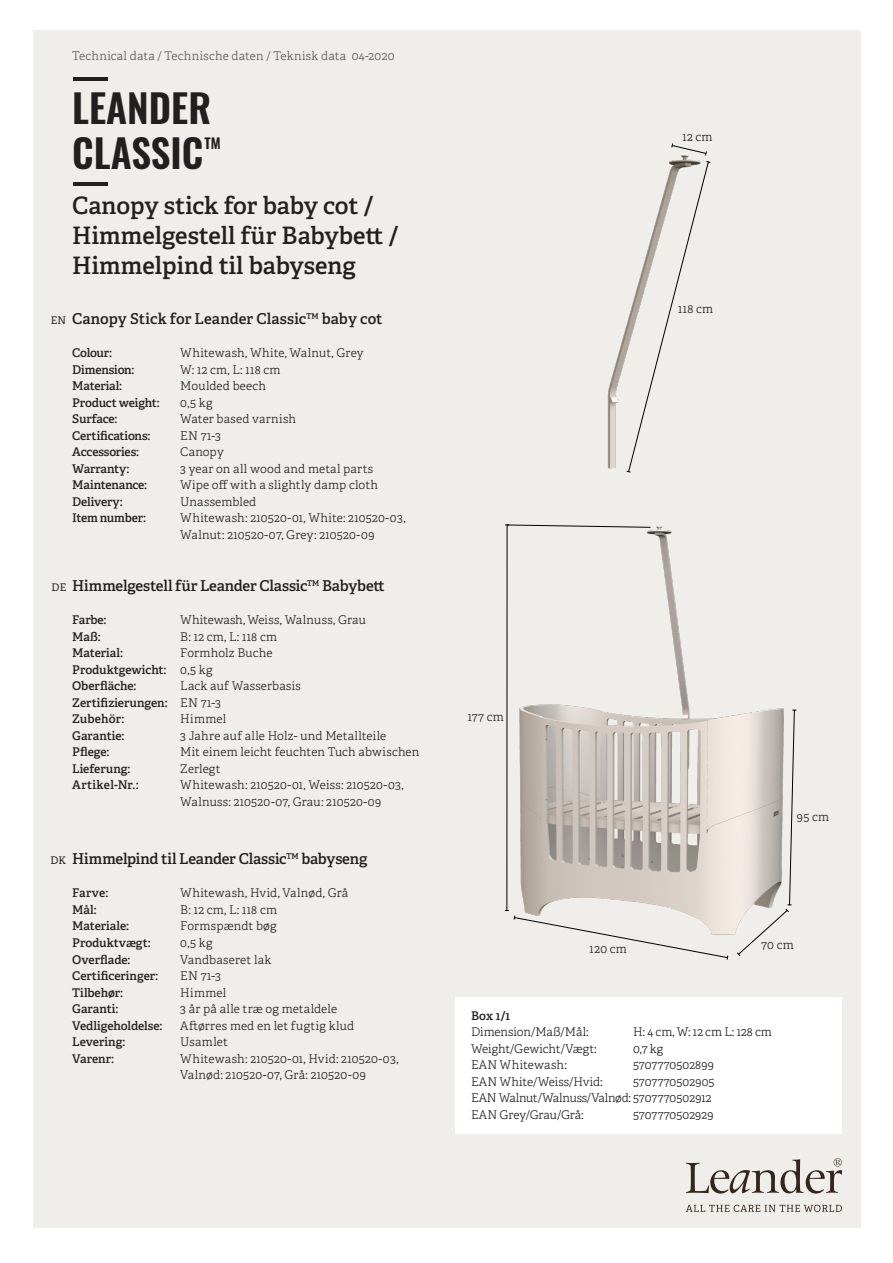
<style>
.page{position:relative;width:893px;height:1263px;background:#fff}
.page>*{position:absolute;margin:0;border:0;box-sizing:border-box;transform-origin:0 0}
.t1{font:600 39px "Oswald";color:#231f20}
.t2{font:600 24px "Adelle";color:#231f20}
.t3{font:600 15px "Adelle";letter-spacing:-.01em;color:#231f20}
.t4{font:600 14.25px "Oswald";color:#231f20}
.t5{font:300 12px/16.5px "Adelle";letter-spacing:.015em;color:#231f20}
.t6{font:600 12px "Adelle";letter-spacing:-.01em;color:#231f20}
.t7{font:300 12px "Adelle";letter-spacing:-.005em;color:#231f20}
.t8{font:300 12px "Adelle";letter-spacing:.02em;color:#57585a}
.t9{font:600 12px "Adelle";letter-spacing:.025em;color:#231f20}
.t10{font:10.5px "Adelle";color:#231f20}
.s1{font-weight:300}
</style>
<div class="page">
<div style="left:33px;top:30px;width:827px;height:1198px;background:#f0eeea"></div>
<hr style="left:73px;top:77px;width:35px;height:4px;background:#231f20">
<hr style="left:73px;top:182px;width:35px;height:4px;background:#231f20">
<svg style="left:686px;top:1158px;width:156px;height:35px"></svg>
<svg style="left:686px;top:1205px;width:156px;height:7px"></svg>
<div style="left:455px;top:997px;width:387px;height:136px;background:#fff"></div>
<img style="left:504px;top:528px;width:293px;height:407px">
<img style="left:536px;top:327px;width:261px;height:204px">
<svg style="left:736px;top:709px;width:60px;height:247px"></svg>
<hr style="left:506px;top:525px;width:1px;height:385px;background:#000">
<svg style="left:505px;top:910px;width:224px;height:50px"></svg>
<svg style="left:626px;top:143px;width:85px;height:330px"></svg>
<svg style="left:505px;top:524px;width:146px;height:4px"></svg>
<p class="t8" style="left:72px;top:49px;width:324px">Technical data / Technische daten / Teknisk data 04-2020</p>
<p class="t1" style="left:72px;top:88px;width:140px">LEANDER</p>
<p class="t1" style="left:72px;top:133px;width:132px">CLASSIC</p>
<p class="t2" style="left:72px;top:191px;width:303px">Canopy stick for baby cot /</p>
<p class="t2" style="left:72px;top:221px;width:328px">Himmelgestell für Babybett /</p>
<p class="t2" style="left:72px;top:251px;width:285px">Himmelpind til babyseng</p>
<p class="t3" style="left:72px;top:310px;width:312px">Canopy Stick for Leander Classic™ baby cot</p>
<p class="t6" style="left:72px;top:346px;width:41px">Colour:</p>
<p class="t5" style="left:180px;top:345px;width:185px">Whitewash, White, Walnut, Grey</p>
<p class="t6" style="left:72px;top:362px;width:64px">Dimension:</p>
<p class="t5" style="left:180px;top:362px;width:102px">W: 12 cm, L: 118 cm</p>
<p class="t6" style="left:72px;top:379px;width:51px">Material:</p>
<p class="t5" style="left:180px;top:378px;width:87px">Moulded beech</p>
<p class="t6" style="left:72px;top:395px;width:89px">Product weight:</p>
<p class="t5" style="left:180px;top:395px;width:34px">0,5 kg</p>
<p class="t6" style="left:72px;top:412px;width:47px">Surface:</p>
<p class="t5" style="left:180px;top:411px;width:117px">Water based varnish</p>
<p class="t6" style="left:72px;top:428px;width:80px">Certifications:</p>
<p class="t5" style="left:180px;top:428px;width:42px">EN 71-3</p>
<p class="t6" style="left:72px;top:445px;width:68px">Accessories:</p>
<p class="t5" style="left:180px;top:444px;width:45px">Canopy</p>
<p class="t6" style="left:72px;top:461px;width:59px">Warranty:</p>
<p class="t5" style="left:180px;top:461px;width:194px">3 year on all wood and metal parts</p>
<p class="t6" style="left:72px;top:478px;width:76px">Maintenance:</p>
<p class="t5" style="left:180px;top:477px;width:199px">Wipe off with a slightly damp cloth</p>
<p class="t6" style="left:72px;top:494px;width:52px">Delivery:</p>
<p class="t5" style="left:180px;top:494px;width:78px">Unassembled</p>
<p class="t6" style="left:72px;top:511px;width:75px">Item number:</p>
<p class="t5" style="left:180px;top:510px;width:227px">Whitewash: 210520-01, White: 210520-03,<br>Walnut: 210520-07, Grey: 210520-09</p>
<p class="t3" style="left:72px;top:577px;width:314px">Himmelgestell für Leander Classic™ Babybett</p>
<p class="t6" style="left:72px;top:613px;width:36px">Farbe:</p>
<p class="t5" style="left:180px;top:612px;width:187px">Whitewash, Weiss, Walnuss, Grau</p>
<p class="t6" style="left:72px;top:629px;width:30px">Maß:</p>
<p class="t5" style="left:180px;top:629px;width:98px">B: 12 cm, L: 118 cm</p>
<p class="t6" style="left:72px;top:646px;width:52px">Material:</p>
<p class="t5" style="left:180px;top:645px;width:94px">Formholz Buche</p>
<p class="t6" style="left:72px;top:662px;width:142px">Produktgewicht: <span class="s1">0,5 kg</span></p>
<p class="t6" style="left:72px;top:679px;width:66px">Oberfläche:</p>
<p class="t5" style="left:180px;top:678px;width:122px">Lack auf Wasserbasis</p>
<p class="t6" style="left:72px;top:695px;width:150px">Zertifizierungen: <span class="s1">EN 71-3</span></p>
<p class="t6" style="left:72px;top:712px;width:54px">Zubehör:</p>
<p class="t5" style="left:180px;top:711px;width:47px">Himmel</p>
<p class="t6" style="left:72px;top:728px;width:54px">Garantie:</p>
<p class="t5" style="left:180px;top:728px;width:208px">3 Jahre auf alle Holz- und Metallteile</p>
<p class="t6" style="left:72px;top:745px;width:39px">Pflege:</p>
<p class="t5" style="left:180px;top:744px;width:241px">Mit einem leicht feuchten Tuch abwischen</p>
<p class="t6" style="left:72px;top:761px;width:60px">Lieferung:</p>
<p class="t5" style="left:180px;top:761px;width:42px">Zerlegt</p>
<p class="t9" style="left:72px;top:778px;width:68px">Artikel-Nr.:</p>
<p class="t5" style="left:180px;top:777px;width:225px">Whitewash: 210520-01, Weiss: 210520-03,<br>Walnuss: 210520-07, Grau: 210520-09</p>
<p class="t4" style="left:205px;top:136px;width:18px">TM</p>
<p class="t10" style="left:51px;top:312px;width:17px">EN</p>
<p class="t10" style="left:52px;top:579px;width:16px">DE</p>
<p class="t3" style="left:72px;top:850px;width:297px">Himmelpind til Leander Classic™ babyseng</p>
<p class="t6" style="left:72px;top:886px;width:38px">Farve:</p>
<p class="t5" style="left:180px;top:885px;width:169px">Whitewash, Hvid, Valnød, Grå</p>
<p class="t6" style="left:72px;top:902px;width:26px">Mål:</p>
<p class="t5" style="left:180px;top:902px;width:98px">B: 12 cm, L: 118 cm</p>
<p class="t6" style="left:72px;top:919px;width:58px">Materiale:</p>
<p class="t5" style="left:180px;top:918px;width:98px">Formspændt bøg</p>
<p class="t6" style="left:72px;top:935px;width:80px">Produktvægt:</p>
<p class="t5" style="left:180px;top:935px;width:34px">0,5 kg</p>
<p class="t6" style="left:72px;top:952px;width:60px">Overflade:</p>
<p class="t5" style="left:180px;top:951px;width:93px">Vandbaseret lak</p>
<p class="t6" style="left:72px;top:968px;width:87px">Certificeringer:</p>
<p class="t5" style="left:180px;top:968px;width:42px">EN 71-3</p>
<p class="t6" style="left:72px;top:985px;width:52px">Tilbehør:</p>
<p class="t5" style="left:180px;top:984px;width:47px">Himmel</p>
<p class="t6" style="left:72px;top:1001px;width:48px">Garanti:</p>
<p class="t5" style="left:180px;top:1001px;width:158px">3 år på alle træ og metaldele</p>
<p class="t6" style="left:72px;top:1018px;width:92px">Vedligeholdelse:</p>
<p class="t5" style="left:180px;top:1017px;width:175px">Aftørres med en let fugtig klud</p>
<p class="t6" style="left:72px;top:1034px;width:55px">Levering:</p>
<p class="t5" style="left:180px;top:1034px;width:49px">Usamlet</p>
<p class="t6" style="left:72px;top:1051px;width:43px">Varenr:</p>
<p class="t5" style="left:180px;top:1050px;width:220px">Whitewash: 210520-01, Hvid: 210520-03,<br>Valnød: 210520-07, Grå: 210520-09</p>
<p class="t10" style="left:51px;top:853px;width:17px">DK</p>
<p class="t5" style="left:682px;top:129px;width:32px">12 cm</p>
<p class="t5" style="left:678px;top:301px;width:37px">118 cm</p>
<p class="t5" style="left:468px;top:708px;width:38px">177 cm</p>
<p class="t5" style="left:590px;top:941px;width:39px">120 cm</p>
<p class="t5" style="left:797px;top:808px;width:34px">95 cm</p>
<p class="t5" style="left:761px;top:936px;width:34px">70 cm</p>
<p class="t6" style="left:471px;top:1008px;width:41px">Box 1/1</p>
<p class="t7" style="left:471px;top:1025px;width:119px">Dimension/Maß/Mål:</p>
<p class="t5" style="left:633px;top:1024px;width:140px">H: 4 cm, W: 12 cm L: 128 cm</p>
<p class="t5" style="left:471px;top:1041px;width:127px">Weight/Gewicht/Vægt:</p>
<p class="t5" style="left:633px;top:1041px;width:32px">0,7 kg</p>
<p class="t5" style="left:471px;top:1057px;width:97px">EAN Whitewash:</p>
<p class="t5" style="left:633px;top:1057px;width:83px">5707770502899</p>
<p class="t5" style="left:471px;top:1074px;width:133px">EAN White/Weiss/Hvid:</p>
<p class="t5" style="left:633px;top:1074px;width:83px">5707770502905</p>
<p class="t7" style="left:471px;top:1091px;width:242px">EAN Walnut/Walnuss/Valnød: 5707770502912</p>
<p class="t7" style="left:471px;top:1107px;width:114px">EAN Grey/Grau/Grå:</p>
<p class="t5" style="left:633px;top:1107px;width:82px">5707770502929</p>
</div>
